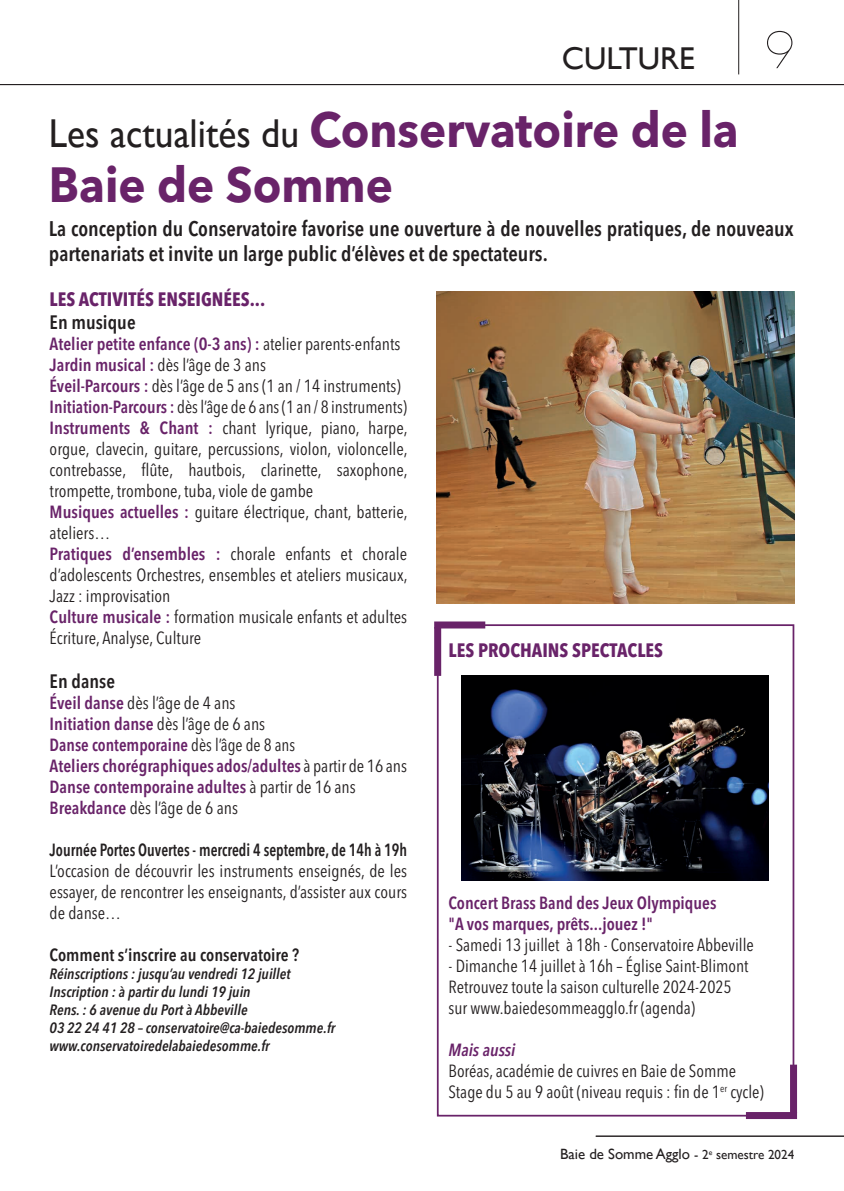
<style>
.page{position:relative;width:844px;height:1191px;background:#fff}
.page>*{position:absolute;margin:0;border:0;box-sizing:border-box;transform-origin:0 0}
.t1{font:52.5px "Code Pro Light LC";color:#231f20}
.t2{font:700 49px/54.2px "Avenir Next LT Pro";color:#692369;scale:.93 1}
.t3{font:31.5px "Gill Sans";color:#231f20}
.t4{font:600 condensed 21px/25.2px "Avenir Next LT Pro";color:#231f20}
.t5{font:700 condensed 19.25px "Avenir Next LT Pro";color:#692369}
.t6{font:600 condensed 19.25px "Avenir Next LT Pro";color:#231f20}
.t7{font:condensed 17.5px/21px "Avenir Next LT Pro";color:#231f20}
.t8{font:600 condensed 17.5px/21px "Avenir Next LT Pro";color:#692369}
.t9{font:600 condensed 17.5px "Avenir Next LT Pro";color:#231f20;scale:.87 1}
.t10{font:600 condensed 17.5px "Avenir Next LT Pro";color:#231f20}
.t11{font:italic 600 condensed 17.5px "Avenir Next LT Pro";color:#692369}
.t12{font:italic 600 condensed 14.88px/17.8px "Avenir Next LT Pro";color:#231f20}
.t13{font:14.88px "Gill Sans";color:#231f20}
.s1{font-family:"Gill Sans";font-weight:400;font-size:40.25px;color:#231f20}
.s2{font-weight:600;color:#692369}
.s3{font-weight:400;color:#231f20}
.s4{font-size:13.12px}
</style>
<div class="page">
<hr style="left:738px;top:0;width:1px;height:74px;background:#231f20">
<hr style="left:0;top:84px;width:843px;height:1px;background:#231f20">
<hr style="left:595px;top:1135px;width:248px;height:1px;background:#231f20">
<img style="left:436px;top:291px;width:358px;height:312px">
<div style="left:437px;top:624px;width:357px;height:492px;border:2px solid #692369"></div>
<img style="left:461px;top:676px;width:307px;height:204px">
<div style="left:789px;top:1064px;width:7px;height:49px;background:#692369"></div>
<div style="left:745px;top:1112px;width:51px;height:7px;background:#692369"></div>
<div style="left:434px;top:627px;width:7px;height:49px;background:#692369"></div>
<div style="left:434px;top:621px;width:51px;height:7px;background:#692369"></div>
<h3 class="t3" style="left:561px;top:40px;width:134px">CULTURE</h3>
<h1 class="t1" style="left:764px;top:23px;width:31px">9</h1>
<h2 class="t2" style="left:49px;top:103px;width:743px"><span class="s1">Les actualités du</span> Conservatoire de la<br>Baie de Somme</h2>
<p class="t4" style="left:49px;top:216px;width:746px">La conception du Conservatoire favorise une ouverture à de nouvelles pratiques, de nouveaux partenariats et invite un large public d’élèves et de spectateurs.</p>
<p class="t5" style="left:50px;top:287px;width:217px">LES ACTIVITÉS ENSEIGNÉES...</p>
<p class="t6" style="left:50px;top:311px;width:87px">En musique</p>
<p class="t7" style="left:50px;top:333px;width:359px"><span class="s2">Atelier petite enfance (0-3 ans) :</span> atelier parents-enfants <span class="s2">Jardin musical :</span> dès l’âge de 3 ans<br><span class="s2">Éveil-Parcours :</span> dès l’âge de 5 ans (1 an / 14 instruments)<br><span class="s2">Initiation-Parcours :</span> dès l’âge de 6 ans (1 an / 8 instruments)<br><span class="s2">Instruments &amp; Chant :</span> chant lyrique, piano, harpe, orgue, clavecin, guitare, percussions, violon, violoncelle, contrebasse, flûte, hautbois, clarinette, saxophone, trompette, trombone, tuba, viole de gambe<br><span class="s2">Musiques actuelles :</span> guitare électrique, chant, batterie, ateliers…<br><span class="s2">Pratiques d’ensembles :</span> chorale enfants et chorale d’adolescents Orchestres, ensembles et ateliers musicaux, Jazz : improvisation<br><span class="s2">Culture musicale :</span> formation musicale enfants et adultes Écriture, Analyse, Culture</p>
<p class="t6" style="left:50px;top:670px;width:67px">En danse</p>
<p class="t8" style="left:50px;top:692px;width:359px">Éveil danse <span class="s3">dès l’âge de 4 ans<br></span>Initiation danse <span class="s3">dès l’âge de 6 ans<br></span>Danse contemporaine <span class="s3">dès l’âge de 8 ans<br></span>Ateliers chorégraphiques ados/adultes <span class="s3">à partir de 16 ans </span>Danse contemporaine adultes <span class="s3">à partir de 16 ans </span>Breakdance <span class="s3">dès l’âge de 6 ans</span></p>
<p class="t9" style="left:50px;top:839px;width:412px">Journée Portes Ouvertes - mercredi 4 septembre, de 14h à 19h</p>
<p class="t7" style="left:50px;top:860px;width:359px;text-align:justify">L’occasion de découvrir les instruments enseignés, de les essayer, de rencontrer les enseignants, d’assister aux cours de danse…</p>
<p class="t10" style="left:50px;top:944px;width:251px">Comment s’inscrire au conservatoire ?</p>
<p class="t12" style="left:50px;top:965px;width:287px">Réinscriptions : jusqu’au vendredi 12 juillet Inscription : à partir du lundi 19 juin<br>Rens. : 6 avenue du Port à Abbeville<br>03 22 24 41 28 – conservatoire@ca-baiedesomme.fr www.conservatoiredelabaiedesomme.fr</p>
<p class="t5" style="left:448px;top:638px;width:216px">LES PROCHAINS SPECTACLES</p>
<p class="t8" style="left:448px;top:892px;width:269px">Concert Brass Band des Jeux Olympiques "A vos marques, prêts...jouez !"</p>
<p class="t7" style="left:448px;top:934px;width:307px">- Samedi 13 juillet à 18h - Conservatoire Abbeville</p>
<p class="t7" style="left:448px;top:955px;width:301px">- Dimanche 14 juillet à 16h – Église Saint-Blimont<br>Retrouvez toute la saison culturelle 2024-2025 sur www.baiedesommeagglo.fr (agenda)</p>
<p class="t11" style="left:448px;top:1039px;width:68px">Mais aussi</p>
<p class="t7" style="left:448px;top:1060px;width:317px">Boréas, académie de cuivres en Baie de Somme<br>Stage du 5 au 9 août (niveau requis : fin de 1<sup>er</sup> cycle)</p>
<p class="t13" style="left:560px;top:1145px;width:236px">Baie de Somme Agglo <span class="s4">- 2</span><sup>e</sup> <span class="s4">semestre 2024</span></p>
</div>
